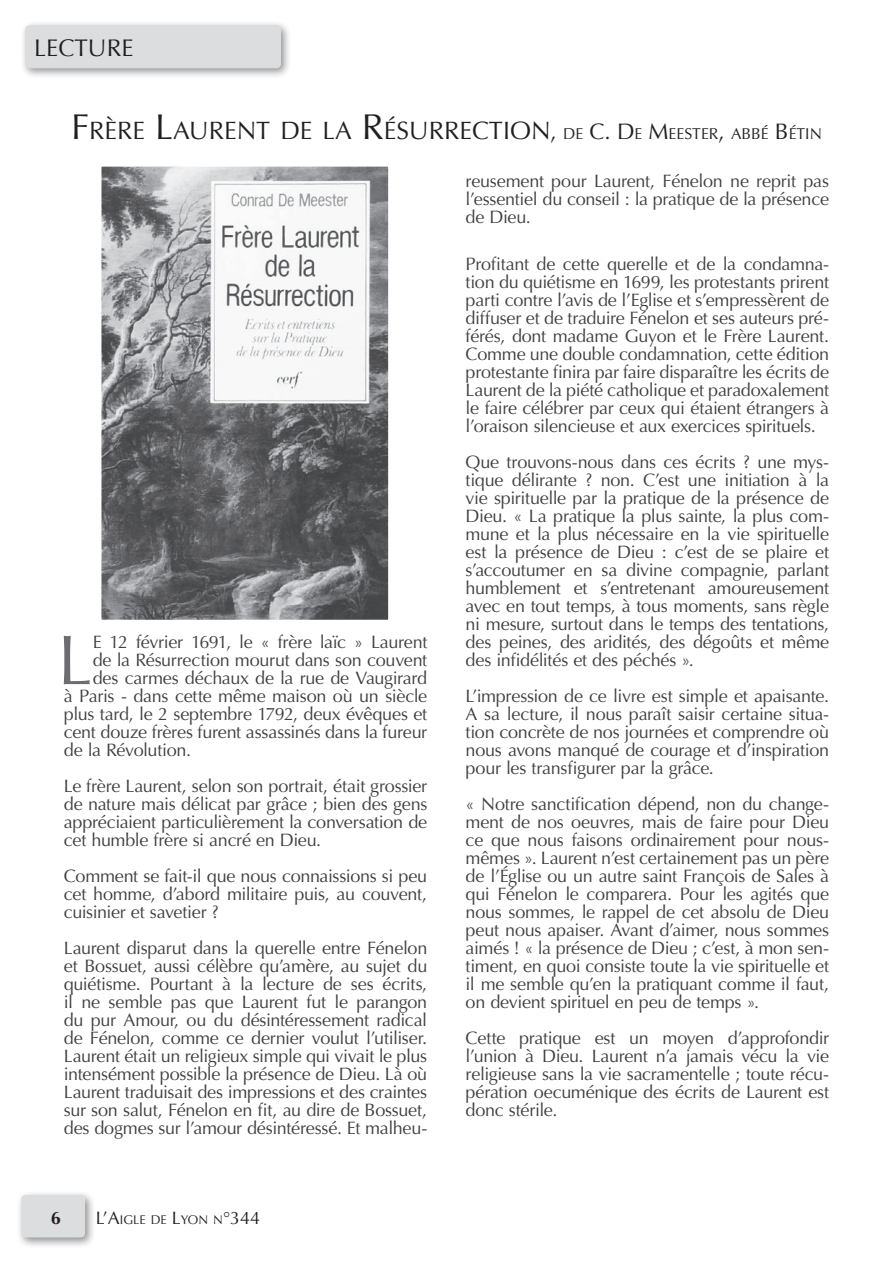
<style>
.page{position:relative;width:893px;height:1263px;background:#fff}
.page>*{position:absolute;margin:0;border:0;box-sizing:border-box;transform-origin:0 0}
.corps_lettrine{font:70.5px "Optima";color:#6c6d70}
.titre_des_article{font:25.2px "Optima";color:#231f20}
.entête__rectangle_gr{font:24.15px "Optima";color:#231f20}
.corps{font:18px/18px "Optima";letter-spacing:-.015em;color:#3e3e3f;text-align:justify}
.corps_lettrine-2{font:18px "Optima";letter-spacing:-.015em;color:#3e3e3f}
.t1{font:700 18px "Optima";color:#231f20}
.t2{font:12.6px "Optima";color:#231f20}
.s1{font-size:36px}
.s2{font-size:22.5px}
.s3{font-size:15.75px}
.s4{font-size:18px}
</style>
<div class="page">
<div style="left:16px;top:1190px;width:80px;height:58px;background:#231f20;opacity:.5"></div>
<div style="left:21px;top:1195px;width:64px;height:42px;background:#dcdddf;border-radius:4px"></div>
<img style="left:103px;top:168px;width:284px;height:450px">
<div style="left:94px;top:159px;width:302px;height:468px;border:8px solid #fff"></div>
<div style="left:20px;top:20px;width:272px;height:59px;background:#231f20;opacity:.5"></div>
<div style="left:26px;top:26px;width:254px;height:42px;background:#dcdddf;border-radius:4px"></div>
<div style="left:26px;top:26px;width:255px;height:42px;border:1px solid #dcdddf;border-radius:4px"></div>
<p class="entête__rectangle_gr" style="left:34px;top:34px;width:101px">LECTURE</p>
<p class="titre_des_article" style="left:71px;top:116px;width:750px"><span class="s1">F</span>RÈRE <span class="s1">L</span>AURENT DE LA <span class="s1">R</span>ÉSURRECTION<span class="s2">,</span> <span class="s3">DE</span> <span class="s2">C. D</span> <span class="s3">E</span> <span class="s2">M</span><span class="s3">EESTER</span><span class="s2">,</span> <span class="s3">ABBÉ</span> <span class="s2">B</span> <span class="s3">ÉTIN</span></p>
<p class="corps_lettrine" style="left:57px;top:619px;width:37px">L</p>
<p class="corps_lettrine-2" style="left:93px;top:631px;width:336px">E 12 février 1691, le « frère laïc » Laurent</p>
<p class="corps_lettrine-2" style="left:93px;top:649px;width:336px">de la Résurrection mourut dans son couvent</p>
<p class="corps_lettrine-2" style="left:93px;top:667px;width:336px">des carmes déchaux de la rue de Vaugirard</p>
<p class="corps_lettrine-2" style="left:64px;top:685px;width:365px">à Paris - dans cette même maison où un siècle</p>
<p class="corps_lettrine-2" style="left:64px;top:703px;width:365px">plus tard, le 2 septembre 1792, deux évêques et</p>
<p class="corps_lettrine-2" style="left:64px;top:721px;width:365px">cent douze frères furent assassinés dans la fureur</p>
<p class="corps_lettrine-2" style="left:64px;top:739px;width:129px">de la Révolution.</p>
<p class="corps" style="left:64px;top:777px;width:365px">Le frère Laurent, selon son portrait, était grossier de nature mais délicat par grâce ; bien des gens appréciaient particulièrement la conversation de cet humble frère si ancré en Dieu.</p>
<p class="corps" style="left:64px;top:867px;width:365px">Comment se fait-il que nous connaissions si peu cet homme, d’abord militaire puis, au couvent, cuisinier et savetier ?</p>
<p class="corps" style="left:64px;top:939px;width:365px">Laurent disparut dans la querelle entre Fénelon et Bossuet, aussi célèbre qu’amère, au sujet du quiétisme. Pourtant à la lecture de ses écrits, il ne semble pas que Laurent fut le parangon du pur Amour, ou du désintéressement radical de Fénelon, comme ce dernier voulut l’utiliser.<br>Laurent était un religieux simple qui vivait le plus intensément possible la présence de Dieu. Là où Laurent traduisait des impressions et des craintes sur son salut, Fénelon en fit, au dire de Bossuet, des dogmes sur l’amour désintéressé. Et malheu-</p>
<p class="t1" style="left:51px;top:1207px;width:12px">6</p>
<p class="t2" style="left:96px;top:1212px;width:166px"><span class="s4">L’A</span>IGLE DE <span class="s4">L</span>YON N <span class="s4">°344</span></p>
<p class="corps" style="left:466px;top:172px;width:365px">reusement pour Laurent, Fénelon ne reprit pas l’essentiel du conseil : la pratique de la présence de Dieu.</p>
<p class="corps" style="left:466px;top:255px;width:365px">Profitant de cette querelle et de la condamna&shy;tion du quiétisme en 1699, les protestants prirent parti contre l’avis de l’Eglise et s’empressèrent de diffuser et de traduire Fénelon et ses auteurs pré&shy;férés, dont madame Guyon et le Frère Laurent.<br>Comme une double condamnation, cette édition protestante finira par faire disparaître les écrits de Laurent de la piété catholique et paradoxalement le faire célébrer par ceux qui étaient étrangers à l’oraison silencieuse et aux exercices spirituels.</p>
<p class="corps" style="left:466px;top:453px;width:365px">Que trouvons-nous dans ces écrits ? une mys&shy;tique délirante ? non. C’est une initiation à la vie spirituelle par la pratique de la présence de Dieu. « La pratique la plus sainte, la plus com&shy;mune et la plus nécessaire en la vie spirituelle est la présence de Dieu : c’est de se plaire et s’accoutumer en sa divine compagnie, parlant humblement et s’entretenant amoureusement avec en tout temps, à tous moments, sans règle ni mesure, surtout dans le temps des tentations, des peines, des aridités, des dégoûts et même des infidélités et des péchés ».</p>
<p class="corps" style="left:466px;top:687px;width:365px">L’impression de ce livre est simple et apaisante.<br>A sa lecture, il nous paraît saisir certaine situa&shy;tion concrète de nos journées et comprendre où nous avons manqué de courage et d’inspiration pour les transfigurer par la grâce.</p>
<p class="corps" style="left:466px;top:795px;width:365px">« Notre sanctification dépend, non du change&shy;ment de nos oeuvres, mais de faire pour Dieu ce que nous faisons ordinairement pour nous&shy;mêmes ». Laurent n’est certainement pas un père de l’Église ou un autre saint François de Sales à qui Fénelon le comparera. Pour les agités que nous sommes, le rappel de cet absolu de Dieu peut nous apaiser. Avant d’aimer, nous sommes aimés ! « la présence de Dieu ; c’est, à mon sen&shy;timent, en quoi consiste toute la vie spirituelle et il me semble qu’en la pratiquant comme il faut, on devient spirituel en peu de temps ».</p>
<p class="corps" style="left:466px;top:1029px;width:365px">Cette pratique est un moyen d’approfondir l’union à Dieu. Laurent n’a jamais vécu la vie religieuse sans la vie sacramentelle ; toute récu&shy;pération oecuménique des écrits de Laurent est donc stérile.</p>
</div>
